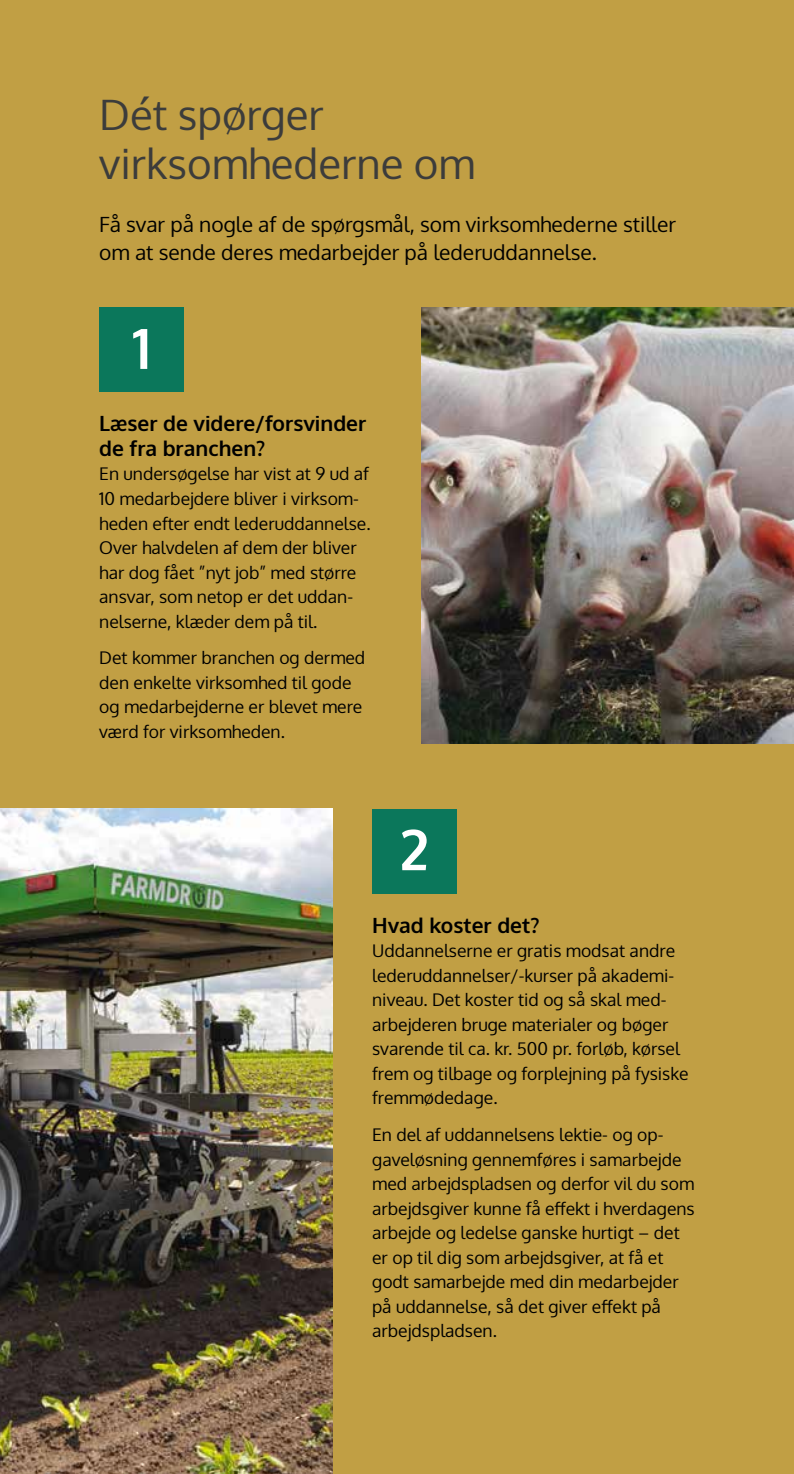
<style>
.page{position:relative;width:794px;height:1474px;background:#fff}
.page>*{position:absolute;margin:0;border:0;box-sizing:border-box;transform-origin:0 0}
.t1{font:700 56px "Oxygen";color:#fff}
.t2{font:42px/49px "Oxygen";color:#3c3c3b}
.t3{font:21px/28px "Oxygen";color:#000}
.t4{font:700 21px/24.5px "Oxygen";color:#000}
.t5{font:17.5px/24.5px "Oxygen";color:#000}
</style>
<div class="page">
<div style="left:0;top:0;width:794px;height:1473px;background:#c19f44"></div>
<img style="left:422px;top:308px;width:372px;height:435px">
<div style="left:99px;top:308px;width:85px;height:84px;background:#0b775b"></div>
<div style="left:372px;top:809px;width:84px;height:84px;background:#0b775b"></div>
<img style="left:0;top:809px;width:332px;height:664px">
<h2 class="t2" style="left:99px;top:90px;width:377px">Dét spørger virksomhederne om</h2>
<p class="t3" style="left:99px;top:210px;width:578px">Få svar på nogle af de spørgsmål, som virksomhederne stiller om at sende deres medarbejder på lederuddannelse.</p>
<h1 class="t1" style="left:132px;top:313px;width:20px">1</h1>
<p class="t4" style="left:99px;top:412px;width:269px">Læser de videre/forsvinder de fra branchen?</p>
<p class="t5" style="left:99px;top:462px;width:273px">En undersøgelse har vist at 9 ud af<br>10 medarbejdere bliver i virksom&shy;heden efter endt lederuddannelse.<br>Over halvdelen af dem der bliver har dog fået ”nyt job” med større ansvar, som netop er det uddan&shy;nelserne, klæder dem på til.</p>
<p class="t5" style="left:99px;top:646px;width:267px">Det kommer branchen og dermed den enkelte virksomhed til gode og medarbejderne er blevet mere værd for virksomheden.</p>
<h1 class="t1" style="left:400px;top:814px;width:30px">2</h1>
<p class="t4" style="left:372px;top:913px;width:169px">Hvad koster det?</p>
<p class="t5" style="left:372px;top:938px;width:318px">Uddannelserne er gratis modsat andre lederuddannelser/-kurser på akademi&shy;niveau. Det koster tid og så skal med&shy;arbejderen bruge materialer og bøger svarende til ca. kr. 500 pr. forløb, kørsel frem og tilbage og forplejning på fysiske fremmødedage.</p>
<p class="t5" style="left:372px;top:1122px;width:324px">En del af uddannelsens lektie- og op&shy;gaveløsning gennemføres i samarbejde med arbejdspladsen og derfor vil du som arbejdsgiver kunne få effekt i hverdagens arbejde og ledelse ganske hurtigt – det er op til dig som arbejdsgiver, at få et godt samarbejde med din medarbejder på uddannelse, så det giver effekt på arbejdspladsen.</p>
</div>
